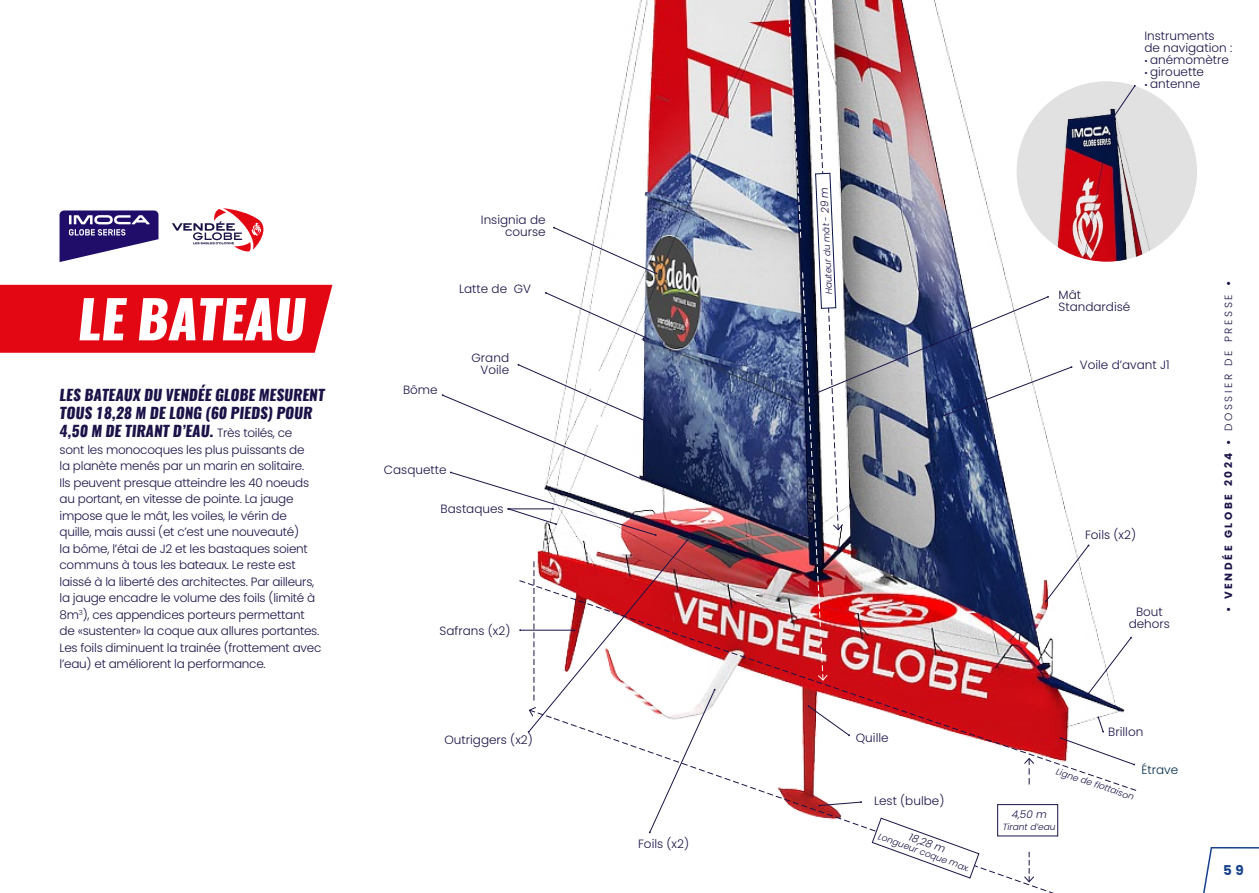
<style>
.page{position:relative;width:1259px;height:893px;background:#fff}
.page>*{position:absolute;margin:0;border:0;box-sizing:border-box;transform-origin:0 0}
.t1{font:italic 800 52.2px "Oswald";color:#fff}
.t2{font:italic 800 15px/18px "Oswald";color:#1b1348}
.t3{font:700 13.5px "Poppins";color:#17428b}
.t4{font:300 12px/16.5px "Poppins";letter-spacing:-.02em;color:#1b1348}
.t5{font:300 12px/12px "Poppins";color:#1b1348;text-align:right}
.t6{font:300 12px "Poppins";color:#002d4c}
.t7{font:700 10.5px "Poppins";letter-spacing:.25em;color:#1b1348}
.t8{font:italic 300 10.5px "Poppins";color:#1b1348}
.t9{font:italic 300 9px "Poppins";color:#1b1348}
.s1{font-family:"Poppins";font-weight:300;font-style:normal;font-size:12px}
.s2{font-size:9px}
.s3{font-size:10.5px}
.s4{font-weight:300}
</style>
<div class="page">
<img style="left:553px;top:0;width:644px;height:791px">
<svg style="left:553px;top:227px;width:104px;height:47px"></svg>
<svg style="left:545px;top:292px;width:104px;height:48px"></svg>
<svg style="left:442px;top:364px;width:273px;height:216px"></svg>
<svg style="left:648px;top:791px;width:411px;height:102px"></svg>
<svg style="left:519px;top:580px;width:617px;height:211px"></svg>
<svg style="left:1023px;top:758px;width:11px;height:26px"></svg>
<svg style="left:807px;top:705px;width:43px;height:31px"></svg>
<svg style="left:818px;top:801px;width:44px;height:5px"></svg>
<div style="left:1016px;top:81px;width:181px;height:181px;background:#e1e1e1;border-radius:90px"></div>
<svg style="left:1060px;top:716px;width:75px;height:49px"></svg>
<svg style="left:1023px;top:852px;width:11px;height:30px"></svg>
<svg style="left:172px;top:208px;width:92px;height:43px"></svg>
<div style="left:0;top:285px;width:332px;height:68px;background:#e30613"></div>
<svg style="left:60px;top:210px;width:98px;height:52px"></svg>
<svg style="left:1203px;top:847px;width:56px;height:46px"></svg>
<img style="left:784px;top:0;width:351px;height:695px">
<div style="left:997px;top:804px;width:61px;height:32px;background:#fff;border:1px solid #1b1348"></div>
<svg style="left:871px;top:817px;width:108px;height:62px"></svg>
<h1 class="t1" style="left:78px;top:282px;width:229px">LE BATEAU</h1>
<p class="t2" style="left:60px;top:387px;width:266px">LES BATEAUX DU VENDÉE GLOBE MESURENT<br>TOUS 18,28 M DE LONG (60 PIEDS) POUR<br>4,50 M DE TIRANT D’EAU. <span class="s1">Très toilés, ce</span></p>
<p class="t4" style="left:60px;top:441px;width:263px">sont les monocoques les plus puissants de<br>la planète menés par un marin en solitaire.<br>Ils peuvent presque atteindre les 40 noeuds au portant, en vitesse de pointe. La jauge impose que le mât, les voiles, le vérin de quille, mais aussi (et c’est une nouveauté)<br>la bôme, l’étai de J2 et les bastaques soient communs à tous les bateaux. Le reste est laissé à la liberté des architectes. Par ailleurs, la jauge encadre le volume des foils (limité à 8m<sup>3</sup>), ces appendices porteurs permettant de «sustenter» la coque aux allures portantes.<br>Les foils diminuent la trainée (frottement avec l’eau) et améliorent la performance.</p>
<p class="t5" style="left:481px;top:214px;width:66px">Insignia de course</p>
<p class="t5" style="left:459px;top:283px;width:73px">Latte de GV</p>
<p class="t4" style="left:403px;top:382px;width:36px">Bôme</p>
<p class="t5" style="left:471px;top:352px;width:39px">Grand<br>Voile</p>
<p class="t5" style="left:384px;top:464px;width:64px">Casquette</p>
<p class="t5" style="left:441px;top:502px;width:65px">Bastaques</p>
<p class="t5" style="left:439px;top:625px;width:72px">Safrans (x2)</p>
<p class="t5" style="left:444px;top:734px;width:90px">Outriggers (x2)</p>
<p class="t4" style="left:638px;top:836px;width:52px">Foils (x2)</p>
<p class="t5" style="left:1144px;top:30px;width:89px;text-align:left">Instruments de navigation :</p>
<p class="t5" style="left:1144px;top:54px;width:86px"><span class="s2">•</span> anémomètre</p>
<p class="t5" style="left:1144px;top:66px;width:61px"><span class="s2">•</span> girouette</p>
<p class="t5" style="left:1144px;top:78px;width:57px"><span class="s2">•</span> antenne</p>
<p class="t9" style="left:823px;top:295px;width:109px;rotate:-92deg">Hauteur du mât - <span class="s3">29 m</span></p>
<p class="t5" style="left:1058px;top:288px;width:73px;text-align:left">Mât<br>Standardisé</p>
<p class="t5" style="left:1079px;top:359px;width:91px">Voile d’avant J1</p>
<p class="t4" style="left:1085px;top:526px;width:52px">Foils (x2)</p>
<p class="t5" style="left:1128px;top:606px;width:43px;text-align:center">Bout dehors</p>
<p class="t4" style="left:856px;top:729px;width:34px">Quille</p>
<p class="t5" style="left:874px;top:795px;width:72px">Lest (bulbe)</p>
<p class="t9" style="left:880px;top:831px;width:98px;rotate:20deg">Longueur coque max.</p>
<p class="t8" style="left:911px;top:831px;width:39px;rotate:20deg">18,28 m</p>
<p class="t5" style="left:1108px;top:726px;width:37px">Brillon</p>
<p class="t9" style="left:1058px;top:766px;width:83px;rotate:19deg">Ligne de flottaison</p>
<p class="t8" style="left:1011px;top:808px;width:37px">4,50 m</p>
<p class="t9" style="left:1002px;top:821px;width:54px">Tirant d’eau</p>
<p class="t6" style="left:1141px;top:763px;width:38px">Étrave</p>
<p class="t7" style="left:1222px;top:612px;width:332px;rotate:-90deg">• VENDÉE GLOBE 2024 • <span class="s4">DOSSIER DE PRESSE</span> •</p>
<p class="t3" style="left:1223px;top:862px;width:22px">59</p>
</div>
